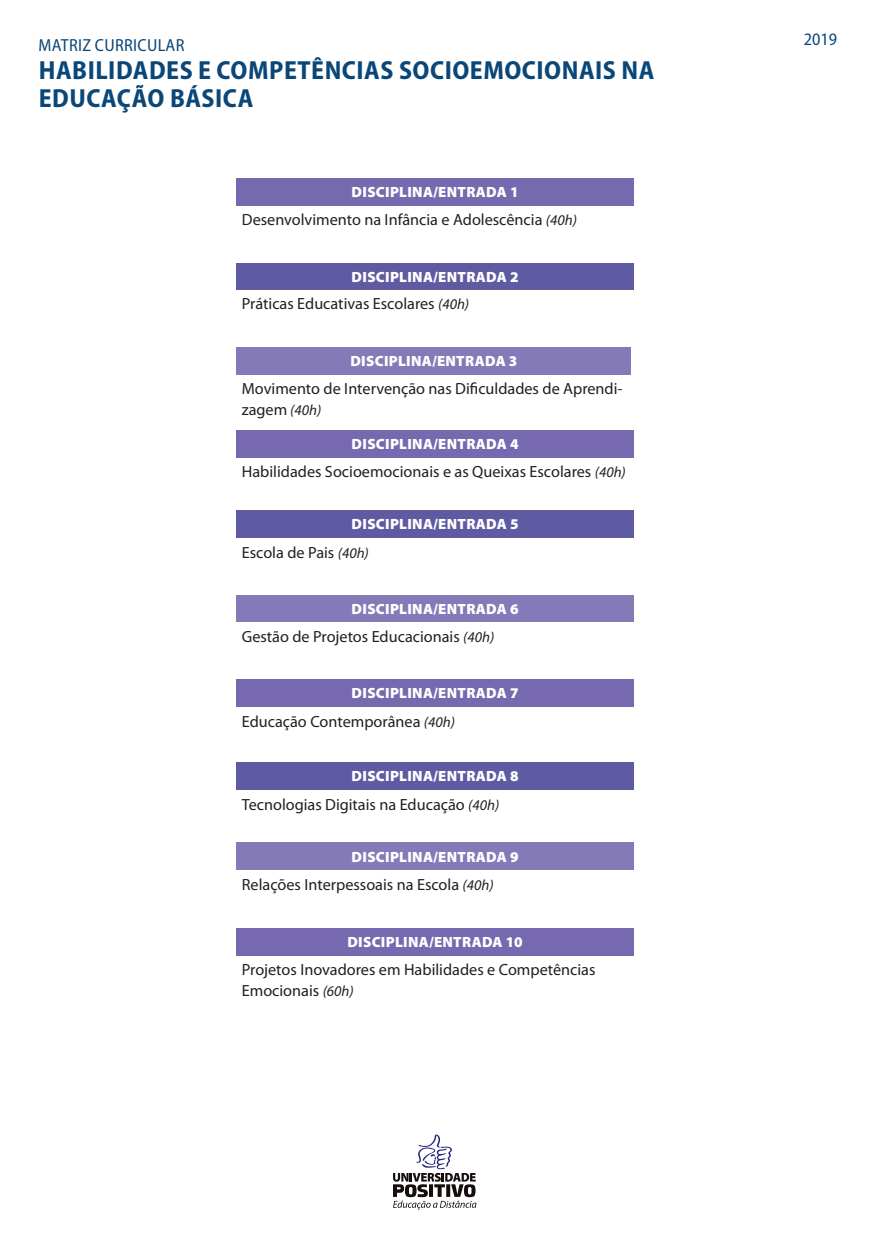
<style>
.page{position:relative;width:869px;height:1241px;background:#fff}
.page>*{position:absolute;margin:0;border:0;box-sizing:border-box;transform-origin:0 0}
.t1{font:700 semi-condensed 26.25px/28px "Myriad Pro";letter-spacing:.02em;color:#0a4778}
.t2{font:semi-condensed 17.5px "Myriad Pro";letter-spacing:.02em;color:#0a4778}
.t3{font:16.19px/20.3px "Myriad Pro";color:#231f20}
.t4{font:900 14.88px "Myriad Pro";letter-spacing:.02em;color:#fff}
.s1{font-style:italic;font-size:14.88px}
</style>
<div class="page">
<div style="left:236px;top:263px;width:397px;height:26px;background:#5f5ba3"></div>
<div style="left:236px;top:595px;width:397px;height:27px;background:#857ab8"></div>
<div style="left:236px;top:430px;width:397px;height:27px;background:#7669af"></div>
<div style="left:236px;top:762px;width:397px;height:27px;background:#5f5ba3"></div>
<div style="left:236px;top:178px;width:397px;height:27px;background:#7669af"></div>
<div style="left:236px;top:510px;width:397px;height:27px;background:#5f5ba3"></div>
<div style="left:236px;top:842px;width:397px;height:28px;background:#857ab8"></div>
<div style="left:236px;top:347px;width:395px;height:27px;background:#857ab8"></div>
<div style="left:236px;top:679px;width:397px;height:27px;background:#7669af"></div>
<svg style="left:393px;top:1134px;width:83px;height:75px"></svg>
<div style="left:236px;top:927px;width:397px;height:28px;background:#7669af"></div>
<p class="t2" style="left:39px;top:34px;width:147px">MATRIZ CURRICULAR</p>
<p class="t1" style="left:39px;top:55px;width:617px">HABILIDADES E COMPETÊNCIAS SOCIOEMOCIONAIS NA<br>EDUCAÇÃO BÁSICA</p>
<p class="t4" style="left:351px;top:183px;width:168px">DISCIPLINA/ENTRADA 1</p>
<p class="t3" style="left:242px;top:209px;width:336px">Desenvolvimento na Infância e Adolescência <span class="s1">(40h)</span></p>
<p class="t4" style="left:351px;top:268px;width:168px">DISCIPLINA/ENTRADA 2</p>
<p class="t3" style="left:242px;top:293px;width:229px">Práticas Educativas Escolares <span class="s1">(40h)</span></p>
<p class="t4" style="left:350px;top:352px;width:168px">DISCIPLINA/ENTRADA 3</p>
<p class="t3" style="left:242px;top:378px;width:382px">Movimento de Intervenção nas Dificuldades de Aprendi&shy;zagem <span class="s1">(40h)</span></p>
<p class="t4" style="left:351px;top:435px;width:168px">DISCIPLINA/ENTRADA 4</p>
<p class="t3" style="left:242px;top:461px;width:385px">Habilidades Socioemocionais e as Queixas Escolares <span class="s1">(40h)</span></p>
<p class="t4" style="left:351px;top:515px;width:168px">DISCIPLINA/ENTRADA 5</p>
<p class="t3" style="left:242px;top:541px;width:128px">Escola de Pais <span class="s1">(40h)</span></p>
<p class="t4" style="left:351px;top:601px;width:168px">DISCIPLINA/ENTRADA 6</p>
<p class="t3" style="left:242px;top:626px;width:254px">Gestão de Projetos Educacionais <span class="s1">(40h)</span></p>
<p class="t4" style="left:351px;top:684px;width:168px">DISCIPLINA/ENTRADA 7</p>
<p class="t3" style="left:242px;top:710px;width:214px">Educação Contemporânea <span class="s1">(40h)</span></p>
<p class="t4" style="left:351px;top:767px;width:168px">DISCIPLINA/ENTRADA 8</p>
<p class="t3" style="left:242px;top:793px;width:259px">Tecnologias Digitais na Educação <span class="s1">(40h)</span></p>
<p class="t4" style="left:351px;top:847px;width:168px">DISCIPLINA/ENTRADA 9</p>
<p class="t3" style="left:242px;top:874px;width:253px">Relações Interpessoais na Escola <span class="s1">(40h)</span></p>
<p class="t4" style="left:347px;top:933px;width:177px">DISCIPLINA/ENTRADA 10</p>
<p class="t3" style="left:242px;top:959px;width:355px">Projetos Inovadores em Habilidades e Competências<br>Emocionais <span class="s1">(60h)</span></p>
<p class="t2" style="left:803px;top:28px;width:35px">2019</p>
</div>
